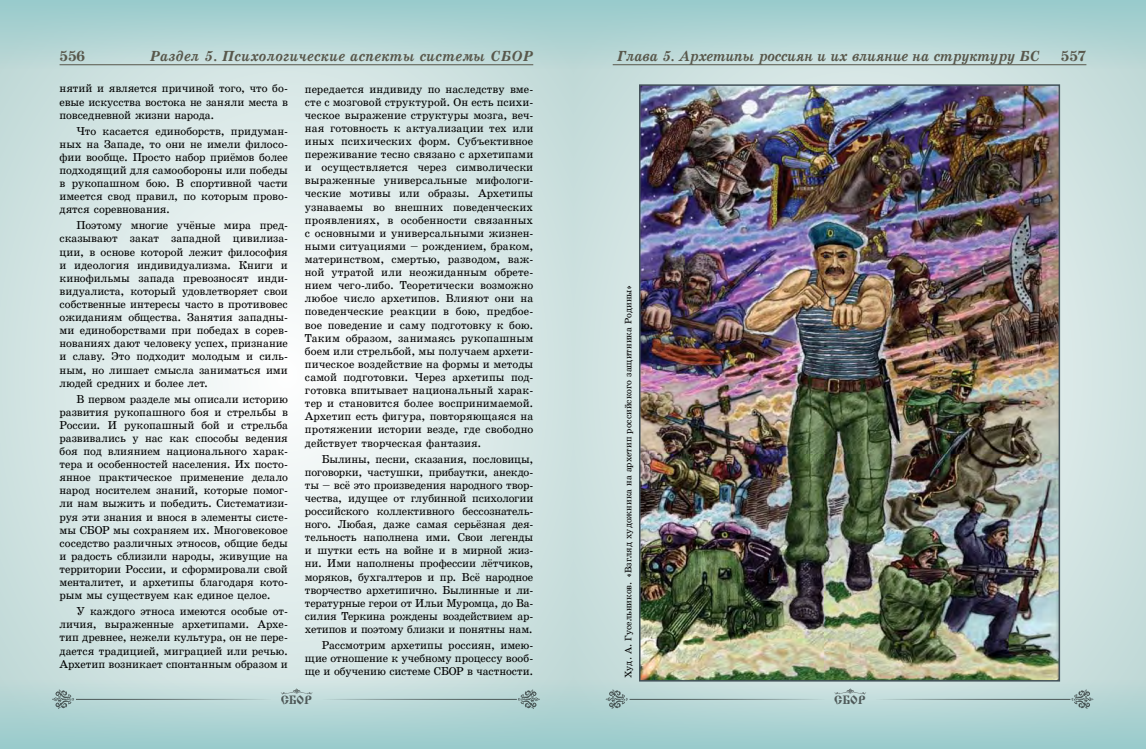
<style>
.page{position:relative;width:1146px;height:749px;background:#fff}
.page>*{position:absolute;margin:0;border:0;box-sizing:border-box;transform-origin:0 0}
.t1{font:italic 700 14px "School";letter-spacing:-.015em;color:#58574b}
.t2{font:700 14px "School";color:#58574b}
.t3{font:12px "Izhitsa";color:#000}
.t4{font:11px/13.1px "School Plain";letter-spacing:-.005em;color:#000;text-align:justify}
.t5{font:9px "School Plain";color:#000}
</style>
<div class="page">
<div style="left:573px;top:0;width:572px;height:748px;background:#cee2e0"></div>
<div style="left:573px;top:0;width:572px;height:69px;background:linear-gradient(to bottom,#97cacb,#cadfdd)"></div>
<div style="left:573px;top:680px;width:572px;height:68px;background:linear-gradient(to bottom,#cce0de,#98cbcb)"></div>
<svg style="left:0;top:69px;width:573px;height:611px;background:#dce9e8"></svg>
<div style="left:0;top:0;width:573px;height:69px;background:linear-gradient(to bottom,#97cacb,#cadfdd)"></div>
<div style="left:0;top:680px;width:573px;height:68px;background:linear-gradient(to bottom,#cce0de,#98cbcb)"></div>
<hr style="left:60px;top:64px;width:473px;height:1px;background:#58574b">
<hr style="left:612px;top:64px;width:474px;height:1px;background:#58574b">
<svg style="left:52px;top:689px;width:22px;height:20px"></svg>
<svg style="left:517px;top:689px;width:23px;height:20px"></svg>
<hr style="left:76px;top:698px;width:195px;height:1px;background:#000">
<hr style="left:321px;top:698px;width:196px;height:1px;background:#000">
<svg style="left:281px;top:688px;width:31px;height:6px"></svg>
<svg style="left:605px;top:689px;width:22px;height:20px"></svg>
<svg style="left:1071px;top:689px;width:22px;height:20px"></svg>
<hr style="left:629px;top:698px;width:195px;height:1px;background:#000">
<hr style="left:875px;top:698px;width:195px;height:1px;background:#000">
<svg style="left:834px;top:688px;width:32px;height:6px"></svg>
<img style="left:642px;top:87px;width:414px;height:591px">
<div style="left:639px;top:84px;width:420px;height:597px;border:2px solid #43525a"></div>
<p class="t1" style="left:150px;top:48px;width:384px">Раздел 5. Психологические аспекты системы СБОР</p>
<p class="t1" style="left:617px;top:48px;width:424px">Глава 5. Архетипы россиян и их влияние на структуру БС</p>
<p class="t2" style="left:60px;top:48px;width:27px">556</p>
<p class="t2" style="left:1060px;top:48px;width:27px">557</p>
<p class="t4" style="left:60px;top:82px;width:230px">нятий и является причиной того, что бо&shy;евые искусства востока не заняли места в повседневной жизни народа.</p>
<p class="t4" style="left:60px;top:124px;width:230px;text-indent:17px">Что касается единоборств, придуман&shy;ных на Западе, то они не имели филосо&shy;фии вообще. Просто набор приёмов более подходящий для самообороны или победы в рукопашном бою. В спортивной части имеется свод правил, по которым прово&shy;дятся соревнования.</p>
<p class="t4" style="left:60px;top:219px;width:230px;text-indent:17px">Поэтому многие учёные мира пред&shy;сказывают закат западной цивилиза&shy;ции, в основе которой лежит философия и идеология индивидуализма. Книги и кинофильмы запада превозносят инди&shy;видуалиста, который удовлетворяет свои собственные интересы часто в противовес ожиданиям общества. Занятия западны&shy;ми единоборствами при победах в сорев&shy;нованиях дают человеку успех, признание и славу. Это подходит молодым и силь&shy;ным, но лишает смысла заниматься ими людей средних и более лет.</p>
<p class="t4" style="left:60px;top:392px;width:230px;text-indent:17px">В первом разделе мы описали историю развития рукопашного боя и стрельбы в России. И рукопашный бой и стрельба развивались у нас как способы ведения боя под влиянием национального харак&shy;тера и особенностей населения. Их посто&shy;янное практическое применение делало народ носителем знаний, которые помог&shy;ли нам выжить и победить. Систематизи&shy;руя эти знания и внося в элементы систе&shy;мы СБОР мы сохраняем их. Многовековое соседство различных этносов, общие беды и радость сблизили народы, живущие на территории России, и сформировали свой менталитет, и архетипы благодаря кото&shy;рым мы существуем как единое целое.</p>
<p class="t4" style="left:60px;top:604px;width:230px;text-indent:17px">У каждого этноса имеются особые от&shy;личия, выраженные архетипами. Архе&shy;тип древнее, нежели культура, он не пере&shy;дается традицией, миграцией или речью.<br>Архетип возникает спонтанным образом и</p>
<p class="t4" style="left:305px;top:82px;width:230px">передается индивиду по наследству вме&shy;сте с мозговой структурой. Он есть психи&shy;ческое выражение структуры мозга, веч&shy;ная готовность к актуализации тех или иных психических форм. Субъективное переживание тесно связано с архетипами и осуществляется через символически выраженные универсальные мифологи&shy;ческие мотивы или образы. Архетипы узнаваемы во внешних поведенческих проявлениях, в особенности связанных с основными и универсальными жизнен&shy;ными ситуациями – рождением, браком, материнством, смертью, разводом, важ&shy;ной утратой или неожиданным обрете&shy;нием чего-либо. Теоретически возможно любое число архетипов. Влияют они на поведенческие реакции в бою, предбое&shy;вое поведение и саму подготовку к бою.<br>Таким образом, занимаясь рукопашным боем или стрельбой, мы получаем архети&shy;пическое воздействие на формы и методы самой подготовки. Через архетипы под&shy;готовка впитывает национальный харак&shy;тер и становится более воспринимаемой.<br>Архетип есть фигура, повторяющаяся на протяжении истории везде, где свободно действует творческая фантазия.</p>
<p class="t4" style="left:305px;top:452px;width:230px;text-indent:17px">Былины, песни, сказания, пословицы, поговорки, частушки, прибаутки, анекдо&shy;ты – всё это произведения народного твор&shy;чества, идущее от глубинной психологии российского коллективного бессознатель&shy;ного. Любая, даже самая серьёзная дея&shy;тельность наполнена ими. Свои легенды и шутки есть на войне и в мирной жиз&shy;ни. Ими наполнены профессии лётчиков, моряков, бухгалтеров и пр. Всё народное творчество архетипично. Былинные и ли&shy;тературные герои от Ильи Муромца, до Ва&shy;силия Теркина рождены воздействием ар&shy;хетипов и поэтому близки и понятны нам.</p>
<p class="t4" style="left:305px;top:638px;width:230px;text-indent:17px">Рассмотрим архетипы россиян, имею&shy;щие отношение к учебному процессу вооб&shy;ще и обучению системе СБОР в частности.</p>
<p class="t5" style="left:623px;top:677px;width:395px;rotate:-90deg">Худ. А. Гусельников. «Взгляд художника на архетип российского защитника Родины»</p>
<p class="t3" style="left:280px;top:692px;width:33px">СБОР</p>
<p class="t3" style="left:834px;top:692px;width:33px">СБОР</p>
</div>
